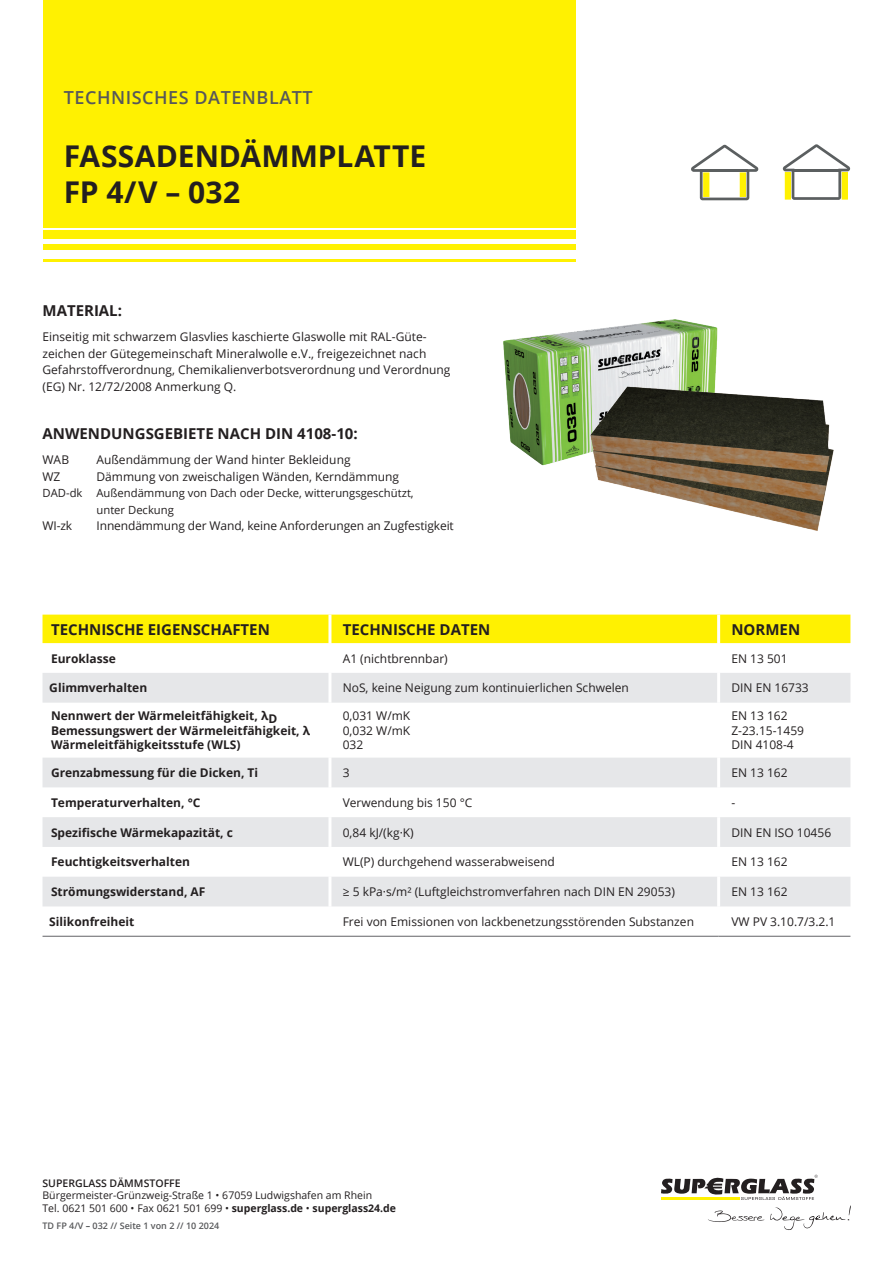
<style>
.page{position:relative;width:893px;height:1263px;background:#fff}
.page>*{position:absolute;margin:0;border:0;box-sizing:border-box;transform-origin:0 0}
.t1{font:700 30px/36px "Open Sans";color:#231f20}
.t2{font:600 18px "Open Sans";letter-spacing:.03em;color:#57585a}
.t3{font:700 15px "Open Sans";color:#231f20}
.t4{font:12px/14.4px "Open Sans";color:#231f20}
.t5{font:700 12px/14.4px "Open Sans";color:#231f20}
.t6{font:11.25px/16.5px "Open Sans";color:#231f20}
.t7{font:10.5px/12.6px "Open Sans";color:#231f20}
.t8{font:600 10.5px "Open Sans";color:#231f20}
.t9{font:600 9px "Open Sans";color:#57585a}
.s1{font-weight:700}
</style>
<div class="page">
<svg style="left:661px;top:1175px;width:189px;height:55px"></svg>
<div style="left:43px;top:0;width:532px;height:228px;background:#fff101"></div>
<div style="left:43px;top:245px;width:532px;height:5px;background:#fff101"></div>
<div style="left:43px;top:231px;width:532px;height:8px;background:#fff101"></div>
<hr style="left:43px;top:259px;width:532px;height:2px;background:#fff101">
<div style="left:43px;top:615px;width:807px;height:28px;background:#fff101"></div>
<svg style="left:43px;top:673px;width:807px;height:233px;fill:#eaebec"></svg>
<hr style="left:328px;top:615px;width:3px;height:28px;background:#fff">
<hr style="left:717px;top:615px;width:3px;height:28px;background:#fff">
<hr style="left:328px;top:673px;width:3px;height:30px;background:#fff">
<hr style="left:717px;top:673px;width:3px;height:30px;background:#fff">
<hr style="left:328px;top:703px;width:3px;height:55px;background:#fff">
<hr style="left:717px;top:703px;width:3px;height:55px;background:#fff">
<hr style="left:328px;top:758px;width:3px;height:29px;background:#fff">
<hr style="left:717px;top:758px;width:3px;height:29px;background:#fff">
<hr style="left:328px;top:787px;width:3px;height:30px;background:#fff">
<hr style="left:717px;top:787px;width:3px;height:30px;background:#fff">
<hr style="left:328px;top:817px;width:3px;height:30px;background:#fff">
<hr style="left:717px;top:817px;width:3px;height:30px;background:#fff">
<hr style="left:328px;top:847px;width:3px;height:30px;background:#fff">
<hr style="left:717px;top:847px;width:3px;height:30px;background:#fff">
<hr style="left:328px;top:877px;width:3px;height:29px;background:#fff">
<hr style="left:717px;top:877px;width:3px;height:29px;background:#fff">
<hr style="left:43px;top:936px;width:287px;height:1px;background:#636366">
<hr style="left:330px;top:936px;width:389px;height:1px;background:#636366">
<hr style="left:719px;top:936px;width:131px;height:1px;background:#636366">
<svg style="left:691px;top:145px;width:67px;height:55px"></svg>
<hr style="left:700px;top:169px;width:47px;height:3px;background:#5b5f60">
<img style="left:503px;top:319px;width:215px;height:147px">
<img style="left:567px;top:383px;width:267px;height:148px">
<svg style="left:783px;top:144px;width:67px;height:56px"></svg>
<hr style="left:792px;top:169px;width:47px;height:2px;background:#5b5f60">
<h2 class="t2" style="left:64px;top:85px;width:250px">TECHNISCHES DATENBLATT</h2>
<h1 class="t1" style="left:64px;top:137px;width:364px">FASSADENDÄMMPLATTE<br>FP 4/V – 032</h1>
<p class="t3" style="left:43px;top:299px;width:81px">MATERIAL:</p>
<p class="t4" style="left:43px;top:328px;width:410px;line-height:16.5px">Einseitig mit schwarzem Glasvlies kaschierte Glaswolle mit RAL-Güte&shy;zeichen der Gütegemeinschaft Mineralwolle e.V., freigezeichnet nach Gefahrstoffverordnung, Chemikalienverbotsverordnung und Verordnung (EG) Nr. 12/72/2008 Anmerkung Q.</p>
<p class="t3" style="left:43px;top:422px;width:317px">ANWENDUNGSGEBIETE NACH DIN 4108-10:</p>
<p class="t4" style="left:43px;top:452px;width:28px">WAB</p>
<p class="t4" style="left:97px;top:452px;width:256px">Außendämmung der Wand hinter Bekleidung</p>
<p class="t4" style="left:43px;top:469px;width:19px">WZ</p>
<p class="t4" style="left:97px;top:469px;width:304px">Dämmung von zweischaligen Wänden, Kerndämmung</p>
<p class="t6" style="left:97px;top:484px;width:319px;text-indent:-54px">DAD-dk Außendämmung von Dach oder Decke, witterungsgeschützt, unter Deckung</p>
<p class="t4" style="left:43px;top:518px;width:31px">WI-zk</p>
<p class="t4" style="left:97px;top:518px;width:359px">Innendämmung der Wand, keine Anforderungen an Zugfestigkeit</p>
<p class="t3" style="left:51px;top:618px;width:220px">TECHNISCHE EIGENSCHAFTEN</p>
<p class="t3" style="left:343px;top:618px;width:149px">TECHNISCHE DATEN</p>
<p class="t3" style="left:731px;top:618px;width:70px">NORMEN</p>
<p class="t5" style="left:51px;top:651px;width:66px">Euroklasse</p>
<p class="t4" style="left:343px;top:651px;width:107px">A1 (nichtbrennbar)</p>
<p class="t4" style="left:731px;top:651px;width:58px">EN 13 501</p>
<p class="t5" style="left:49px;top:680px;width:99px">Glimmverhalten</p>
<p class="t4" style="left:343px;top:680px;width:288px">NoS, keine Neigung zum kontinuierlichen Schwelen</p>
<p class="t4" style="left:731px;top:680px;width:79px">DIN EN 16733</p>
<p class="t5" style="left:51px;top:708px;width:261px">Nennwert der Wärmeleitfähigkeit, λD<br>Bemessungswert der Wärmeleitfähigkeit, λ<br>Wärmeleitfähigkeitsstufe (WLS)</p>
<p class="t4" style="left:343px;top:708px;width:69px;text-align:justify">0,031 W/mK 0,032 W/mK 032</p>
<p class="t4" style="left:731px;top:708px;width:74px">EN 13 162<br>Z-23.15-1459<br>DIN 4108-4</p>
<p class="t5" style="left:51px;top:765px;width:209px">Grenzabmessung für die Dicken, Ti</p>
<p class="t4" style="left:343px;top:765px;width:8px">3</p>
<p class="t4" style="left:731px;top:765px;width:58px">EN 13 162</p>
<p class="t5" style="left:51px;top:795px;width:151px">Temperaturverhalten, °C</p>
<p class="t4" style="left:343px;top:795px;width:131px">Verwendung bis 150 °C</p>
<p class="t4" style="left:731px;top:795px;width:5px">-</p>
<p class="t5" style="left:51px;top:825px;width:184px">Spezifische Wärmekapazität, c</p>
<p class="t4" style="left:343px;top:825px;width:73px">0,84 kJ/(kg·K)</p>
<p class="t4" style="left:731px;top:825px;width:101px">DIN EN ISO 10456</p>
<p class="t5" style="left:51px;top:854px;width:140px">Feuchtigkeitsverhalten</p>
<p class="t4" style="left:343px;top:854px;width:214px">WL(P) durchgehend wasserabweisend</p>
<p class="t4" style="left:731px;top:854px;width:58px">EN 13 162</p>
<p class="t5" style="left:51px;top:884px;width:156px">Strömungswiderstand, AF</p>
<p class="t4" style="left:343px;top:884px;width:334px">≥ 5 kPa·s/m² (Luftgleichstromverfahren nach DIN EN 29053)</p>
<p class="t4" style="left:731px;top:884px;width:58px">EN 13 162</p>
<p class="t5" style="left:49px;top:914px;width:87px">Silikonfreiheit</p>
<p class="t4" style="left:343px;top:914px;width:353px">Frei von Emissionen von lackbenetzungsstörenden Substanzen</p>
<p class="t4" style="left:731px;top:914px;width:106px">VW PV 3.10.7/3.2.1</p>
<p class="t8" style="left:43px;top:1176px;width:140px">SUPERGLASS DÄMMSTOFFE</p>
<p class="t7" style="left:43px;top:1189px;width:355px">Bürgermeister-Grünzweig-Straße 1 • 67059 Ludwigshafen am Rhein<br>Tel. 0621 501 600 • Fax 0621 501 699 • <span class="s1">superglass.de</span> • <span class="s1">superglass24.de</span></p>
<p class="t9" style="left:43px;top:1219px;width:178px">TD FP 4/V <span class="s1">–</span> 032 // Seite 1 von 2 // 10 2024</p>
</div>
